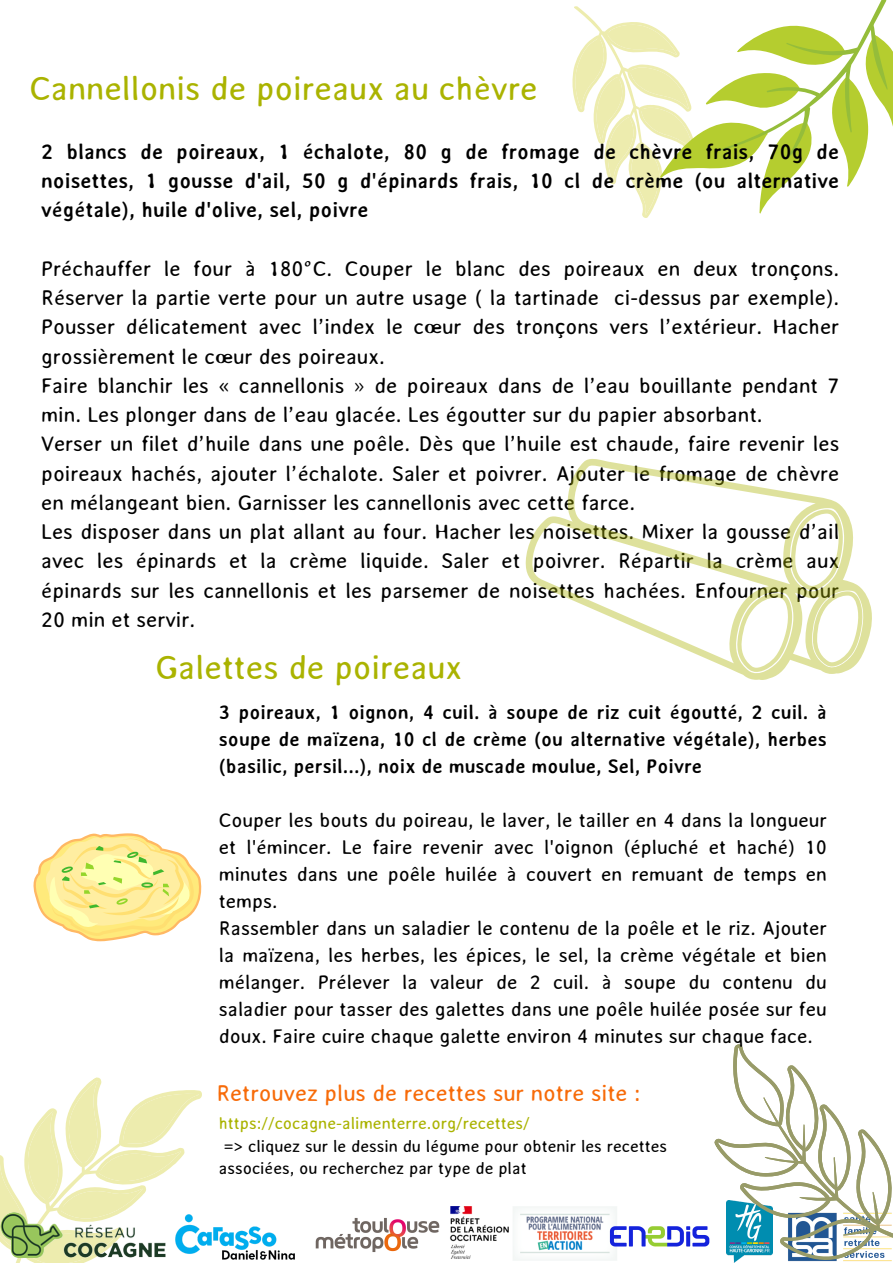
<style>
.page{position:relative;width:893px;height:1264px;background:#fff}
.page>*{position:absolute;margin:0;border:0;box-sizing:border-box;transform-origin:0 0}
.t1{font:33px "Averia Sans";color:#aab300}
.t2{font:22.5px "Averia Sans";color:#f76b09}
.t3{font:21px/29.2px "Averia Sans";color:#000;text-align:justify}
.t4{font:700 21px/29.2px "Averia Sans";color:#000;text-align:justify}
.t5{font:19.5px/27px "Averia Sans";color:#000;text-align:justify}
.t6{font:700 19.5px/27px "Averia Sans";color:#000;text-align:justify}
.t7{font:16.5px/22.5px "Averia Sans";color:#000}
.t8{font:16.5px "Averia Sans";color:#aab300}
</style>
<div class="page">
<svg style="left:0;top:1077px;width:202px;height:185px"></svg>
<img style="left:0;top:1212px;width:165px;height:45px">
<img style="left:315px;top:1218px;width:125px;height:34px">
<img style="left:175px;top:1214px;width:119px;height:45px">
<img style="left:450px;top:1206px;width:167px;height:54px">
<img style="left:609px;top:1225px;width:69px;height:22px">
<svg style="left:678px;top:1044px;width:74px;height:218px"></svg>
<svg style="left:740px;top:1063px;width:152px;height:199px"></svg>
<svg style="left:572px;top:0;width:320px;height:218px"></svg>
<svg style="left:525px;top:459px;width:347px;height:220px"></svg>
<svg style="left:736px;top:509px;width:126px;height:163px"></svg>
<svg style="left:33px;top:833px;width:169px;height:108px"></svg>
<p class="t1" style="left:29px;top:70px;width:510px">Cannellonis de poireaux au chèvre</p>
<p class="t4" style="left:41px;top:137px;width:799px">2 blancs de poireaux, 1 échalote, 80 g de fromage de chèvre frais, 70g de noisettes, 1 gousse d'ail, 50 g d'épinards frais, 10 cl de crème (ou alternative végétale), huile d'olive, sel, poivre</p>
<p class="t3" style="left:41px;top:254px;width:799px">Préchauffer le four à 180°C. Couper le blanc des poireaux en deux tronçons.<br>Réserver la partie verte pour un autre usage ( la tartinade ci-dessus par exemple).<br>Pousser délicatement avec l’index le cœur des tronçons vers l’extérieur. Hacher grossièrement le cœur des poireaux.</p>
<p class="t3" style="left:41px;top:371px;width:799px">Faire blanchir les « cannellonis » de poireaux dans de l’eau bouillante pendant 7 min. Les plonger dans de l’eau glacée. Les égoutter sur du papier absorbant.</p>
<p class="t3" style="left:41px;top:429px;width:799px">Verser un filet d’huile dans une poêle. Dès que l’huile est chaude, faire revenir les poireaux hachés, ajouter l’échalote. Saler et poivrer. Ajouter le fromage de chèvre en mélangeant bien. Garnisser les cannellonis avec cette farce.</p>
<p class="t3" style="left:41px;top:517px;width:799px">Les disposer dans un plat allant au four. Hacher les noisettes. Mixer la gousse d’ail avec les épinards et la crème liquide. Saler et poivrer. Répartir la crème aux épinards sur les cannellonis et les parsemer de noisettes hachées. Enfourner pour 20 min et servir.</p>
<p class="t1" style="left:155px;top:649px;width:308px">Galettes de poireaux</p>
<p class="t6" style="left:219px;top:698px;width:609px">3 poireaux, 1 oignon, 4 cuil. à soupe de riz cuit égoutté, 2 cuil. à soupe de maïzena, 10 cl de crème (ou alternative végétale), herbes (basilic, persil...), noix de muscade moulue, Sel, Poivre</p>
<p class="t5" style="left:219px;top:806px;width:609px">Couper les bouts du poireau, le laver, le tailler en 4 dans la longueur et l'émincer. Le faire revenir avec l'oignon (épluché et haché) 10 minutes dans une poêle huilée à couvert en remuant de temps en temps.</p>
<p class="t5" style="left:219px;top:914px;width:609px">Rassembler dans un saladier le contenu de la poêle et le riz. Ajouter la maïzena, les herbes, les épices, le sel, la crème végétale et bien mélanger. Prélever la valeur de 2 cuil. à soupe du contenu du saladier pour tasser des galettes dans une poêle huilée posée sur feu doux. Faire cuire chaque galette environ 4 minutes sur chaque face.</p>
<p class="t2" style="left:216px;top:1080px;width:425px">Retrouvez plus de recettes sur notre site :</p>
<p class="t8" style="left:219px;top:1114px;width:312px">https://cocagne-alimenterre.org/recettes/</p>
<p class="t7" style="left:219px;top:1134px;width:449px">=&gt; cliquez sur le dessin du légume pour obtenir les recettes associées, ou recherchez par type de plat</p>
</div>
